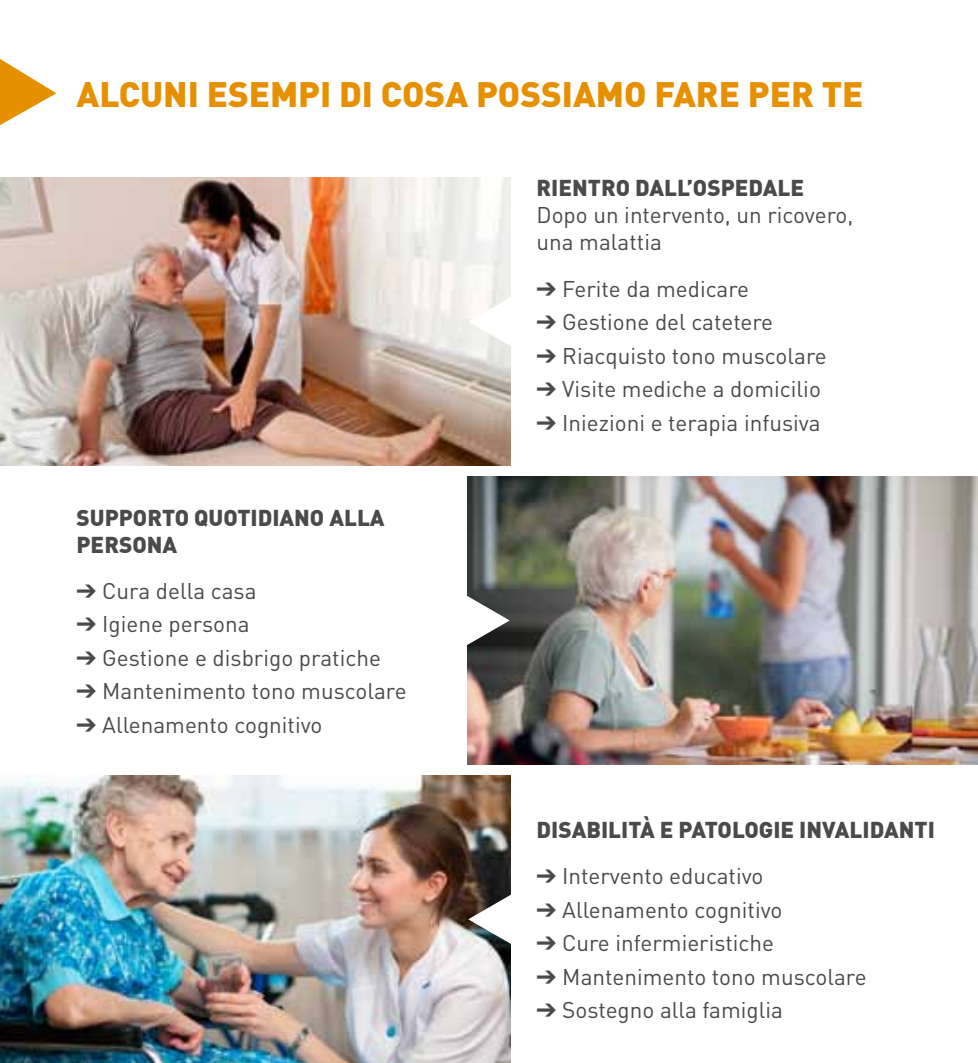
<style>
.page{position:relative;width:978px;height:1063px;background:#fff}
.page>*{position:absolute;margin:0;border:0;box-sizing:border-box;transform-origin:0 0}
.t1{font:900 35px "DIN";color:#e69000}
.t2{font:22.5px/27px "DIN Pro";color:#4a4a49}
.t3{font:900 22.5px/27px "DIN Pro";color:#4a4a49}
</style>
<div class="page">
<img style="left:0;top:776px;width:510px;height:287px">
<svg style="left:468px;top:894px;width:43px;height:51px"></svg>
<img style="left:468px;top:477px;width:510px;height:287px">
<svg style="left:467px;top:595px;width:43px;height:51px"></svg>
<img style="left:0;top:178px;width:510px;height:287px">
<svg style="left:468px;top:296px;width:43px;height:51px"></svg>
<svg style="left:0;top:59px;width:56px;height:66px"></svg>
<h1 class="t1" style="left:77px;top:70px;width:788px">ALCUNI ESEMPI DI COSA POSSIAMO FARE PER TE</h1>
<p class="t3" style="left:77px;top:506px;width:310px">SUPPORTO QUOTIDIANO ALLA<br>PERSONA</p>
<p class="t2" style="left:77px;top:576px;width:181px">➔ Cura della casa</p>
<p class="t2" style="left:77px;top:610px;width:175px">➔ Igiene persona</p>
<p class="t2" style="left:77px;top:643px;width:306px">➔ Gestione e disbrigo pratiche</p>
<p class="t2" style="left:77px;top:677px;width:332px">➔ Mantenimento tono muscolare</p>
<p class="t2" style="left:77px;top:710px;width:247px">➔ Allenamento cognitivo</p>
<p class="t3" style="left:537px;top:177px;width:269px">RIENTRO DALL’OSPEDALE</p>
<p class="t2" style="left:537px;top:201px;width:318px">Dopo un intervento, un ricovero, una malattia</p>
<p class="t2" style="left:537px;top:274px;width:214px">➔ Ferite da medicare</p>
<p class="t2" style="left:537px;top:308px;width:238px">➔ Gestione del catetere</p>
<p class="t2" style="left:537px;top:341px;width:292px">➔ Riacquisto tono muscolare</p>
<p class="t2" style="left:537px;top:375px;width:286px">➔ Visite mediche a domicilio</p>
<p class="t2" style="left:537px;top:408px;width:286px">➔ Iniezioni e terapia infusiva</p>
<p class="t3" style="left:537px;top:818px;width:400px">DISABILITÀ E PATOLOGIE INVALIDANTI</p>
<p class="t2" style="left:537px;top:862px;width:228px">➔ Intervento educativo</p>
<p class="t2" style="left:537px;top:895px;width:247px">➔ Allenamento cognitivo</p>
<p class="t2" style="left:537px;top:929px;width:239px">➔ Cure infermieristiche</p>
<p class="t2" style="left:537px;top:962px;width:332px">➔ Mantenimento tono muscolare</p>
<p class="t2" style="left:537px;top:995px;width:248px">➔ Sostegno alla famiglia</p>
</div>
